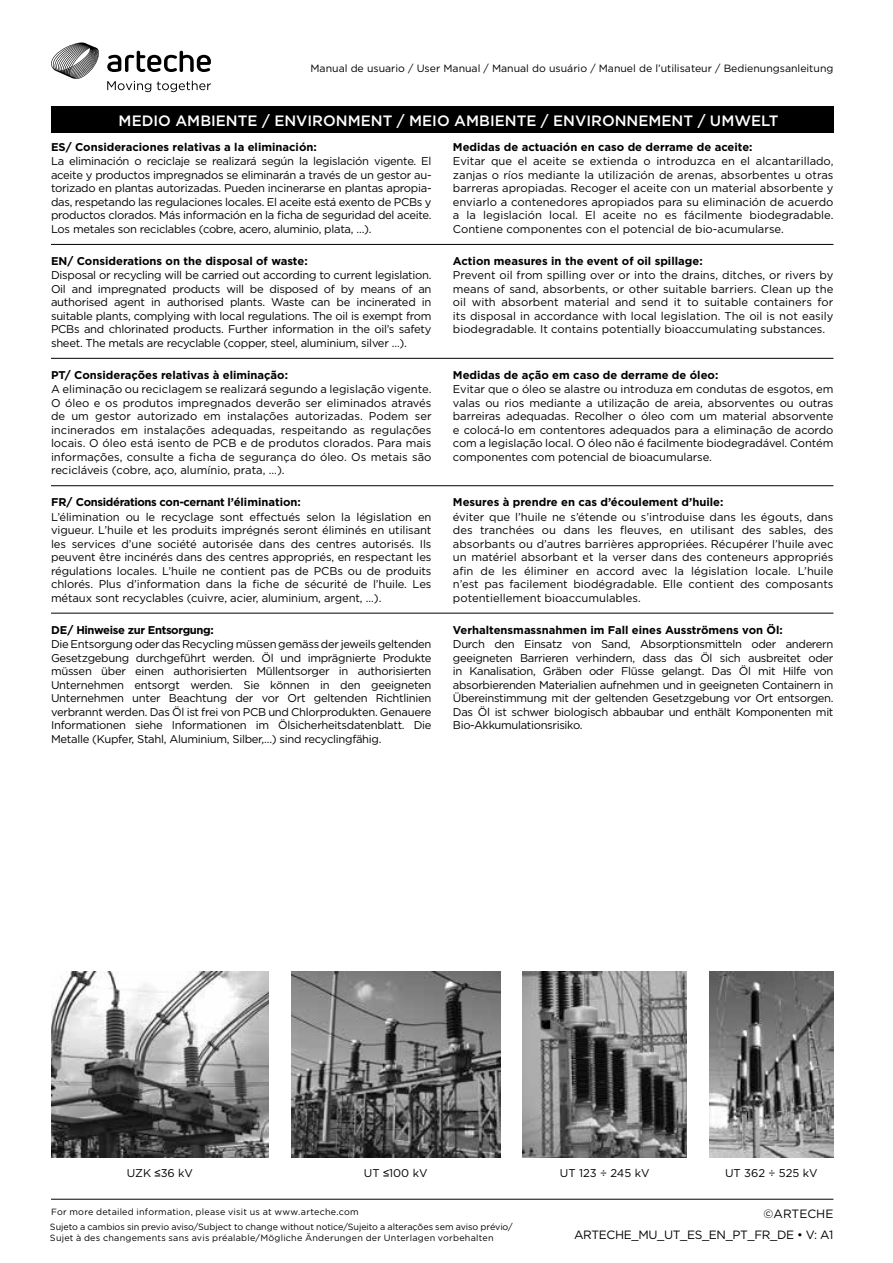
<style>
.page{position:relative;width:893px;height:1263px;background:#fff}
.page>*{position:absolute;margin:0;border:0;box-sizing:border-box;transform-origin:0 0}
.t1{font:500 15px "Gotham";color:#fff}
.t2{font:12px "Gotham";letter-spacing:-.03em;color:#000}
.t3{font:12px "Gotham";color:#000}
.t4{font:11.25px/13.5px "Gotham";letter-spacing:-.01em;color:#000;text-align:justify}
.t5{font:700 11.25px "Gotham";color:#000}
.t6{font:700 11.25px "Gotham";letter-spacing:-.03em;color:#000}
.t7{font:10.5px "Gotham";color:#000}
.t8{font:9px/14.9px "Gotham";color:#000}
.t9{font:9px "Gotham";letter-spacing:.02em;color:#000}
.s1{font-family:"Arial"}
</style>
<div class="page">
<svg style="left:107px;top:81px;width:44px;height:11px"></svg>
<svg style="left:157px;top:81px;width:54px;height:11px"></svg>
<svg style="left:107px;top:51px;width:104px;height:21px"></svg>
<svg style="left:51px;top:43px;width:48px;height:36px"></svg>
<hr style="left:51px;top:1199px;width:782px;height:1px;background:#000">
<img style="left:523px;top:971px;width:164px;height:186px">
<img style="left:291px;top:971px;width:209px;height:186px">
<img style="left:51px;top:971px;width:218px;height:186px">
<img style="left:709px;top:971px;width:124px;height:186px">
<div style="left:51px;top:106px;width:782px;height:27px;background:#000"></div>
<hr style="left:51px;top:244px;width:782px;height:1px;background:#000">
<hr style="left:51px;top:358px;width:782px;height:1px;background:#000">
<hr style="left:51px;top:485px;width:782px;height:1px;background:#000">
<hr style="left:51px;top:613px;width:782px;height:1px;background:#000">
<p class="t7" style="left:311px;top:61px;width:524px">Manual de usuario / User Manual / Manual do usuário / Manuel de l’utilisateur / Bedienungsanleitung</p>
<h1 class="t1" style="left:119px;top:110px;width:661px">MEDIO AMBIENTE / ENVIRONMENT / MEIO AMBIENTE / ENVIRONNEMENT / UMWELT</h1>
<p class="t5" style="left:51px;top:140px;width:267px">ES/ Consideraciones relativas a la eliminación:</p>
<p class="t4" style="left:51px;top:154px;width:382px">La eliminación o reciclaje se realizará según la legislación vigente. El aceite y productos impregnados se eliminarán a través de un gestor au&shy;torizado en plantas autorizadas. Pueden incinerarse en plantas apropia&shy;das, respetando las regulaciones locales. El aceite está exento de PCBs y productos clorados. Más información en la ficha de seguridad del aceite.<br>Los metales son reciclables (cobre, acero, aluminio, plata, …).</p>
<p class="t5" style="left:453px;top:140px;width:301px">Medidas de actuación en caso de derrame de aceite:</p>
<p class="t4" style="left:453px;top:154px;width:382px">Evitar que el aceite se extienda o introduzca en el alcantarillado, zanjas o ríos mediante la utilización de arenas, absorbentes u otras barreras apropiadas. Recoger el aceite con un material absorbente y enviarlo a contenedores apropiados para su eliminación de acuerdo a la legislación local. El aceite no es fácilmente biodegradable.<br>Contiene componentes con el potencial de bio-acumularse.</p>
<p class="t5" style="left:51px;top:253px;width:258px">EN/ Considerations on the disposal of waste:</p>
<p class="t4" style="left:51px;top:268px;width:382px">Disposal or recycling will be carried out according to current legislation.<br>Oil and impregnated products will be disposed of by means of an authorised agent in authorised plants. Waste can be incinerated in suitable plants, complying with local regulations. The oil is exempt from PCBs and chlorinated products. Further information in the oil’s safety sheet. The metals are recyclable (copper, steel, aluminium, silver …).</p>
<p class="t5" style="left:51px;top:367px;width:239px">PT/ Considerações relativas à eliminação:</p>
<p class="t4" style="left:51px;top:382px;width:382px">A eliminação ou reciclagem se realizará segundo a legislação vigente.<br>O óleo e os produtos impregnados deverão ser eliminados através de um gestor autorizado em instalações autorizadas. Podem ser incinerados em instalações adequadas, respeitando as regulações locais. O óleo está isento de PCB e de produtos clorados. Para mais informações, consulte a ficha de segurança do óleo. Os metais são recicláveis (cobre, aço, alumínio, prata, …).</p>
<p class="t6" style="left:51px;top:495px;width:251px">FR/ Considérations con-cernant l’élimination:</p>
<p class="t4" style="left:51px;top:510px;width:382px">L’élimination ou le recyclage sont effectués selon la législation en vigueur. L’huile et les produits imprégnés seront éliminés en utilisant les services d’une société autorisée dans des centres autorisés. Ils peuvent être incinérés dans des centres appropriés, en respectant les régulations locales. L’huile ne contient pas de PCBs ou de produits chlorés. Plus d’information dans la fiche de sécurité de l’huile. Les métaux sont recyclables (cuivre, acier, aluminium, argent, …).</p>
<p class="t6" style="left:51px;top:622px;width:164px">DE/ Hinweise zur Entsorgung:</p>
<p class="t4" style="left:51px;top:637px;width:382px">Die Entsorgung oder das Recycling müssen gemäss der jeweils geltenden Gesetzgebung durchgeführt werden. Öl und imprägnierte Produkte müssen über einen authorisierten Müllentsorger in authorisierten Unternehmen entsorgt werden. Sie können in den geeigneten Unternehmen unter Beachtung der vor Ort geltenden Richtlinien verbrannt werden. Das Öl ist frei von PCB und Chlorprodukten. Genauere Informationen siehe Informationen im Ölsicherheitsdatenblatt. Die Metalle (Kupfer, Stahl, Aluminium, Silber,…) sind recyclingfähig.</p>
<p class="t5" style="left:453px;top:254px;width:251px">Action measures in the event of oil spillage:</p>
<p class="t4" style="left:453px;top:268px;width:382px">Prevent oil from spilling over or into the drains, ditches, or rivers by means of sand, absorbents, or other suitable barriers. Clean up the oil with absorbent material and send it to suitable containers for its disposal in accordance with local legislation. The oil is not easily biodegradable. It contains potentially bioaccumulating substances.</p>
<p class="t5" style="left:453px;top:367px;width:267px">Medidas de ação em caso de derrame de óleo:</p>
<p class="t4" style="left:453px;top:382px;width:382px">Evitar que o óleo se alastre ou introduza em condutas de esgotos, em valas ou rios mediante a utilização de areia, absorventes ou outras barreiras adequadas. Recolher o óleo com um material absorvente e colocá-lo em contentores adequados para a eliminação de acordo com a legislação local. O óleo não é facilmente biodegradável. Contém componentes com potencial de bioacumularse.</p>
<p class="t5" style="left:453px;top:495px;width:272px">Mesures à prendre en cas d’écoulement d’huile:</p>
<p class="t4" style="left:453px;top:510px;width:382px">éviter que l’huile ne s’étende ou s’introduise dans les égouts, dans des tranchées ou dans les fleuves, en utilisant des sables, des absorbants ou d’autres barrières appropriées. Récupérer l’huile avec un matériel absorbant et la verser dans des conteneurs appropriés afin de les éliminer en accord avec la législation locale. L’huile n’est pas facilement biodégradable. Elle contient des composants potentiellement bioaccumulables.</p>
<p class="t5" style="left:453px;top:622px;width:331px">Verhaltensmassnahmen im Fall eines Ausströmens von Öl:</p>
<p class="t4" style="left:453px;top:637px;width:382px">Durch den Einsatz von Sand, Absorptionsmitteln oder anderern geeigneten Barrieren verhindern, dass das Öl sich ausbreitet oder in Kanalisation, Gräben oder Flüsse gelangt. Das Öl mit Hilfe von absorbierenden Materialien aufnehmen und in geeigneten Containern in Übereinstimmung mit der geltenden Gesetzgebung vor Ort entsorgen.<br>Das Öl ist schwer biologisch abbaubar und enthält Komponenten mit Bio-Akkumulationsrisiko.</p>
<p class="t4" style="left:127px;top:1166px;width:68px">UZK <span class="s1">≤</span>36 kV</p>
<p class="t4" style="left:364px;top:1166px;width:65px">UT <span class="s1">≤</span>100 kV</p>
<p class="t4" style="left:560px;top:1166px;width:91px">UT 123 ÷ 245 kV</p>
<p class="t4" style="left:725px;top:1166px;width:94px">UT 362 ÷ 525 kV</p>
<p class="t8" style="left:50px;top:1204px;width:464px">For more detailed information, please visit us at www.arteche.com<br>Sujeto a cambios sin previo aviso/Subject to change without notice/Sujeito a alterações sem aviso prévio/</p>
<p class="t9" style="left:50px;top:1232px;width:445px">Sujet à des changements sans avis préalable/Mögliche Änderungen der Unterlagen vorbehalten</p>
<p class="t3" style="left:764px;top:1205px;width:71px">©ARTECHE</p>
<p class="t2" style="left:574px;top:1226px;width:261px">ARTECHE_MU_UT_ES_EN_PT_FR_DE • V: A1</p>
</div>
